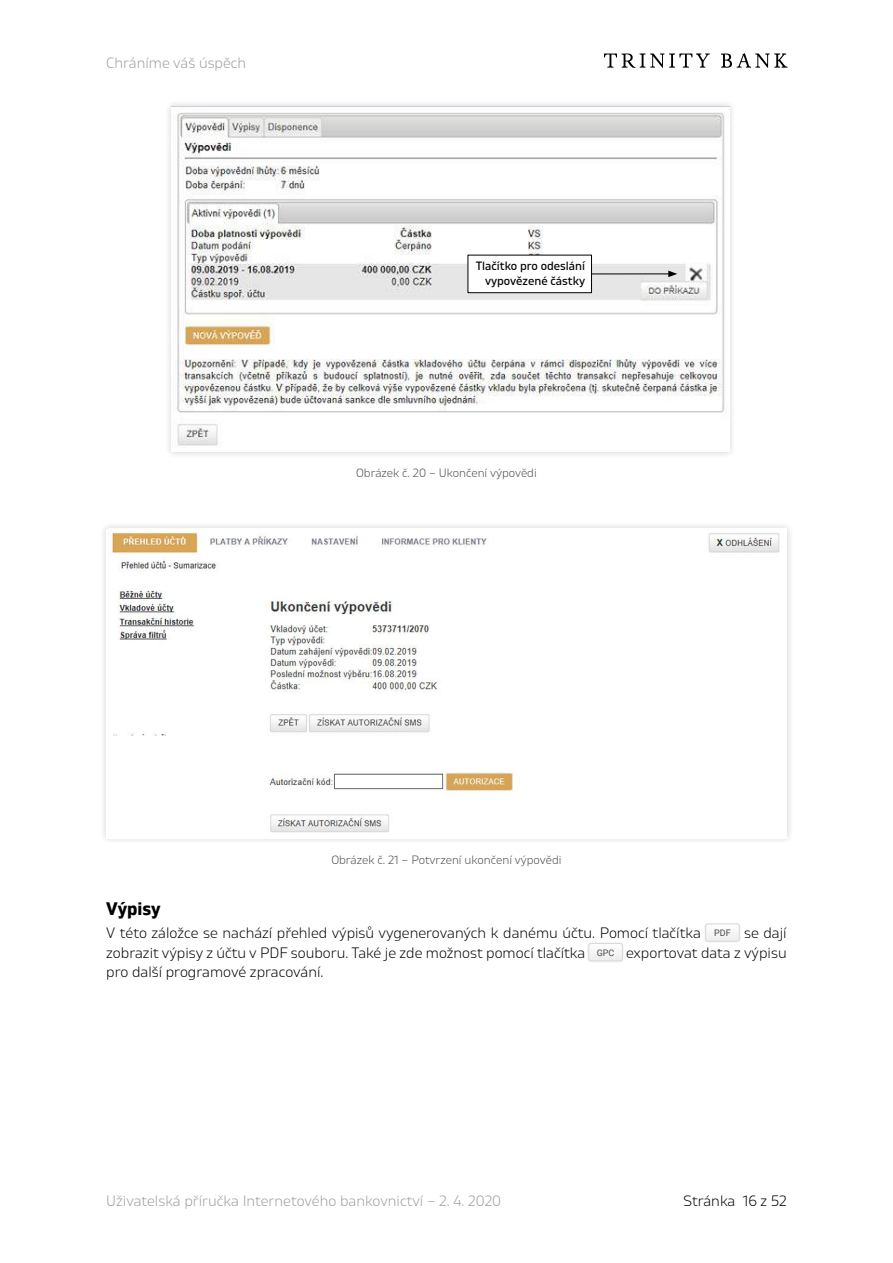
<style>
.page{position:relative;width:893px;height:1263px;background:#fff}
.page>*{position:absolute;margin:0;border:0;box-sizing:border-box;transform-origin:0 0}
.t1{font:700 18px "Gilam";color:#000}
.t2{font:300 15px/19.5px "Gilam";color:#000;text-align:justify}
.t3{font:300 15px "Gilam";color:#9d9d9c}
.t4{font:300 12px "Gilam";color:#4a4a49}
.t5{font:12px/15px "Gilam";color:#000;text-align:right}
</style>
<div class="page">
<svg style="left:721px;top:53px;width:66px;height:15px"></svg>
<svg style="left:604px;top:53px;width:106px;height:15px"></svg>
<div style="left:164px;top:99px;width:572px;height:360px;background:#000;opacity:.15"></div>
<img style="left:171px;top:106px;width:558px;height:340px">
<div style="left:99px;top:522px;width:695px;height:323px;background:#000;opacity:.15"></div>
<img style="left:109px;top:529px;width:678px;height:309px">
<div style="left:703px;top:922px;width:38px;height:21px;background:#000;opacity:.1"></div>
<svg style="left:707px;top:924px;width:32px;height:17px"></svg>
<div style="left:705px;top:924px;width:34px;height:17px;border:1px solid #dadada;border-radius:2px"></div>
<div style="left:587px;top:941px;width:37px;height:22px;background:#000;opacity:.1"></div>
<svg style="left:589px;top:943px;width:32px;height:18px"></svg>
<div style="left:589px;top:943px;width:34px;height:18px;border:1px solid #dadada;border-radius:2px"></div>
<hr style="left:592px;top:274px;width:79px;height:1px;background:#000">
<svg style="left:668px;top:271px;width:9px;height:6px"></svg>
<div style="left:468px;top:255px;width:123px;height:38px;background:#fff"></div>
<div style="left:468px;top:255px;width:124px;height:38px;border:1px solid #000"></div>
<p class="t3" style="left:106px;top:51px;width:141px">Chráníme váš úspěch</p>
<p class="t5" style="left:476px;top:258px;width:111px">Tlačítko pro odeslání vypovězené částky</p>
<p class="t4" style="left:356px;top:464px;width:182px">Obrázek č. 20 – Ukončení výpovědi</p>
<p class="t4" style="left:331px;top:851px;width:232px">Obrázek č. 21 – Potvrzení ukončení výpovědi</p>
<p class="t1" style="left:106px;top:895px;width:56px">Výpisy</p>
<p class="t2" style="left:106px;top:923px;width:682px">V této záložce se nachází přehled výpisů vygenerovaných k danému účtu. Pomocí tlačítka <sup>PDF</sup> se dají zobrazit výpisy z účtu v PDF souboru. Také je zde možnost pomocí tlačítka <sup>GPC</sup> exportovat data z výpisu pro další programové zpracování.</p>
<p class="t3" style="left:106px;top:1189px;width:396px">Uživatelská příručka Internetového bankovnictví – 2. 4. 2020</p>
<p class="t2" style="left:684px;top:1190px;width:105px">Stránka 16 z 52</p>
</div>
